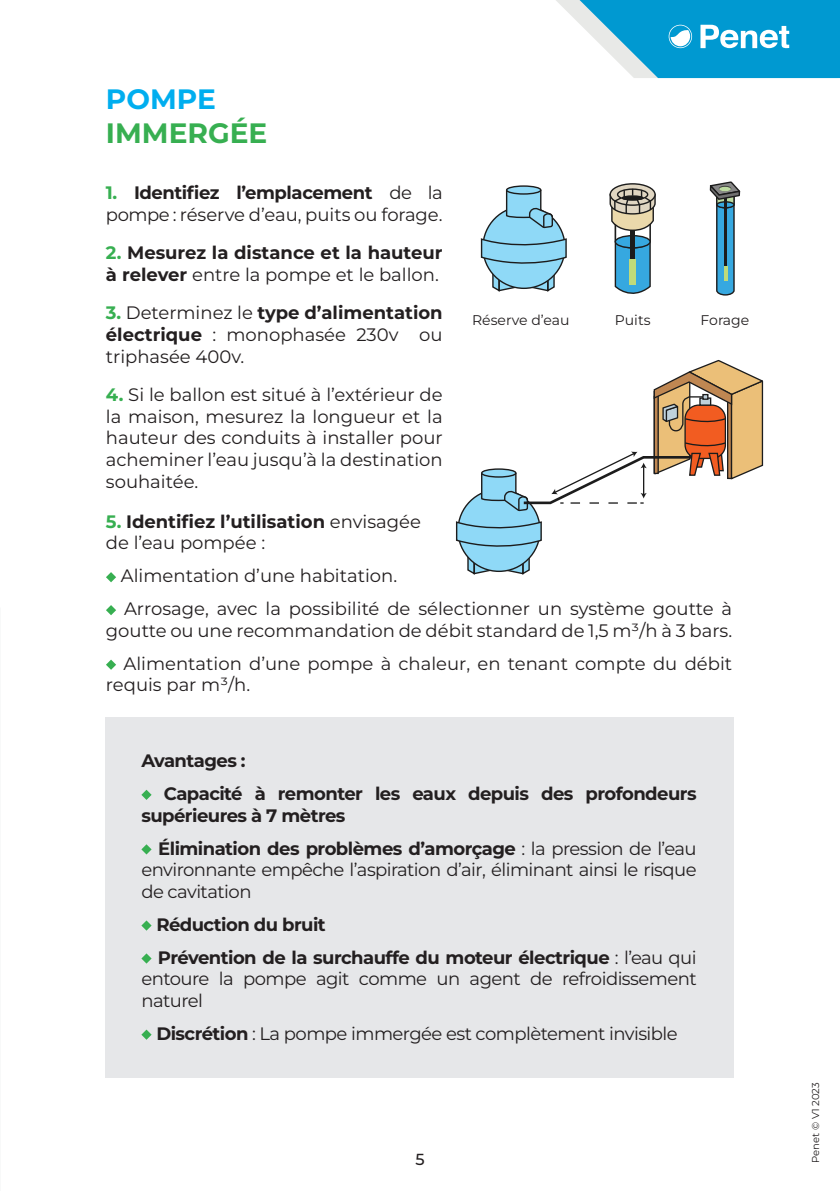
<style>
.page{position:relative;width:840px;height:1191px;background:#fff}
.page>*{position:absolute;margin:0;border:0;box-sizing:border-box;transform-origin:0 0}
.t1{font:700 28px "Montserrat";color:#37af51}
.t2{font:700 28px "Montserrat";color:#00aeef}
.t3{font:18px/21.6px "Montserrat";color:#231f20}
.t4{font:700 18px/33px "Montserrat";letter-spacing:-.03em;color:#231f20}
.t5{font:18px/21.6px "Montserrat";letter-spacing:-.03em;color:#231f20}
.t6{font:700 18px/21.6px "Montserrat";color:#231f20}
.t7{font:500 16px "Montserrat";color:#231f20}
.t8{font:14px "Montserrat";color:#231f20}
.t9{font:10px "Montserrat";color:#231f20}
.s1{font-weight:700;color:#37af51}
.s2{font-weight:700}
.s3{color:#37af51}
.s4{font-weight:400}
</style>
<div class="page">
<div style="left:106px;top:717px;width:627px;height:360px;background:#e6e7e9"></div>
<svg style="left:556px;top:0;width:283px;height:78px"></svg>
<svg style="left:141px;top:789px;width:10px;height:11px"></svg>
<svg style="left:141px;top:844px;width:10px;height:10px"></svg>
<svg style="left:141px;top:920px;width:10px;height:10px"></svg>
<svg style="left:141px;top:953px;width:10px;height:10px"></svg>
<svg style="left:141px;top:1029px;width:10px;height:10px"></svg>
<div style="left:482px;top:206px;width:82px;height:82px;background:#8fd9f7;border-radius:50%"></div>
<svg style="left:480px;top:237px;width:87px;height:55px"></svg>
<svg style="left:506px;top:186px;width:34px;height:8px"></svg>
<div style="left:505px;top:185px;width:36px;height:10px;border:1px solid #1c1c1c;border-radius:50%"></div>
<svg style="left:505px;top:189px;width:48px;height:40px"></svg>
<svg style="left:610px;top:184px;width:44px;height:21px"></svg>
<div style="left:609px;top:183px;width:46px;height:23px;border:1px solid #1c1c1c;border-radius:50%"></div>
<div style="left:616px;top:188px;width:32px;height:12px;border:1px solid #1c1c1c;border-radius:50%"></div>
<svg style="left:609px;top:189px;width:47px;height:105px"></svg>
<div style="left:615px;top:236px;width:34px;height:12px;background:#36a8e0;border-radius:50%"></div>
<div style="left:614px;top:235px;width:36px;height:13px;border:1px solid #1c1c1c;border-radius:50%"></div>
<div style="left:630px;top:230px;width:5px;height:50px;background:#1c1c1c"></div>
<div style="left:629px;top:259px;width:6px;height:26px;background:#bfdb7a"></div>
<svg style="left:709px;top:181px;width:31px;height:115px"></svg>
<svg style="left:718px;top:187px;width:12px;height:4px"></svg>
<div style="left:457px;top:489px;width:83px;height:82px;background:#8fd9f7;border-radius:50%"></div>
<svg style="left:456px;top:520px;width:86px;height:55px"></svg>
<svg style="left:480px;top:360px;width:283px;height:152px"></svg>
<svg style="left:106px;top:572px;width:10px;height:10px"></svg>
<svg style="left:106px;top:605px;width:10px;height:10px"></svg>
<svg style="left:106px;top:659px;width:10px;height:11px"></svg>
<h1 class="t2" style="left:106px;top:80px;width:111px">POMPE</h1>
<h1 class="t1" style="left:106px;top:114px;width:163px">IMMERGÉE</h1>
<p class="t3" style="left:106px;top:181px;width:338px"><span class="s1">1.</span> <span class="s2">Identifiez l’emplacement</span> de la pompe : réserve d’eau, puits ou forage.</p>
<p class="t6" style="left:106px;top:241px;width:338px"><span class="s3">2.</span> Mesurez la distance et la hauteur à relever <span class="s4">entre la pompe et le ballon.</span></p>
<p class="t3" style="left:106px;top:302px;width:338px;text-align:justify"><span class="s1">3.</span> Determinez le <span class="s2">type d’alimentation électrique</span> : monophasée 230v ou triphasée 400v.</p>
<p class="t3" style="left:106px;top:383px;width:338px;text-align:justify"><span class="s1">4.</span> Si le ballon est situé à l’extérieur de la maison, mesurez la longueur et la hauteur des conduits à installer pour acheminer l’eau jusqu’à la destination souhaitée.</p>
<p class="t8" style="left:472px;top:311px;width:99px">Réserve d’eau</p>
<p class="t8" style="left:614px;top:311px;width:37px">Puits</p>
<p class="t8" style="left:700px;top:311px;width:50px">Forage</p>
<p class="t6" style="left:106px;top:510px;width:316px"><span class="s3">5.</span> Identifiez l’utilisation <span class="s4">envisagée de l’eau pompée :</span></p>
<p class="t3" style="left:121px;top:559px;width:612px;line-height:33px">Alimentation d’une habitation.<br>Arrosage, avec la possibilité de sélectionner un système goutte à</p>
<p class="t3" style="left:106px;top:613px;width:627px;line-height:33px;text-align:right">goutte ou une recommandation de débit standard de 1,5 m³/h à 3 bars.<br>Alimentation d’une pompe à chaleur, en tenant compte du débit</p>
<p class="t3" style="left:106px;top:674px;width:146px">requis par m³/h.</p>
<p class="t4" style="left:164px;top:743px;width:534px;text-indent:-22px">Avantages :<br>Capacité à remonter les eaux depuis des profondeurs</p>
<p class="t4" style="left:158px;top:798px;width:539px;text-indent:-17px">supérieures à 7 mètres<br>Élimination des problèmes d’amorçage <span class="s4">: la pression de l’eau</span></p>
<p class="t5" style="left:141px;top:858px;width:556px">environnante empêche l’aspiration d’air, éliminant ainsi le risque de cavitation</p>
<p class="t4" style="left:156px;top:907px;width:541px">Réduction du bruit<br>Prévention de la surchauffe du moteur électrique <span class="s4">: l’eau qui</span></p>
<p class="t5" style="left:141px;top:967px;width:556px">entoure la pompe agit comme un agent de refroidissement naturel</p>
<p class="t5" style="left:156px;top:1022px;width:522px"><span class="s2">Discrétion</span> : La pompe immergée est complètement invisible</p>
<p class="t7" style="left:415px;top:1148px;width:11px">5</p>
<p class="t9" style="left:808px;top:1162px;width:82px;rotate:-90deg">Penet © V1 2023</p>
</div>
